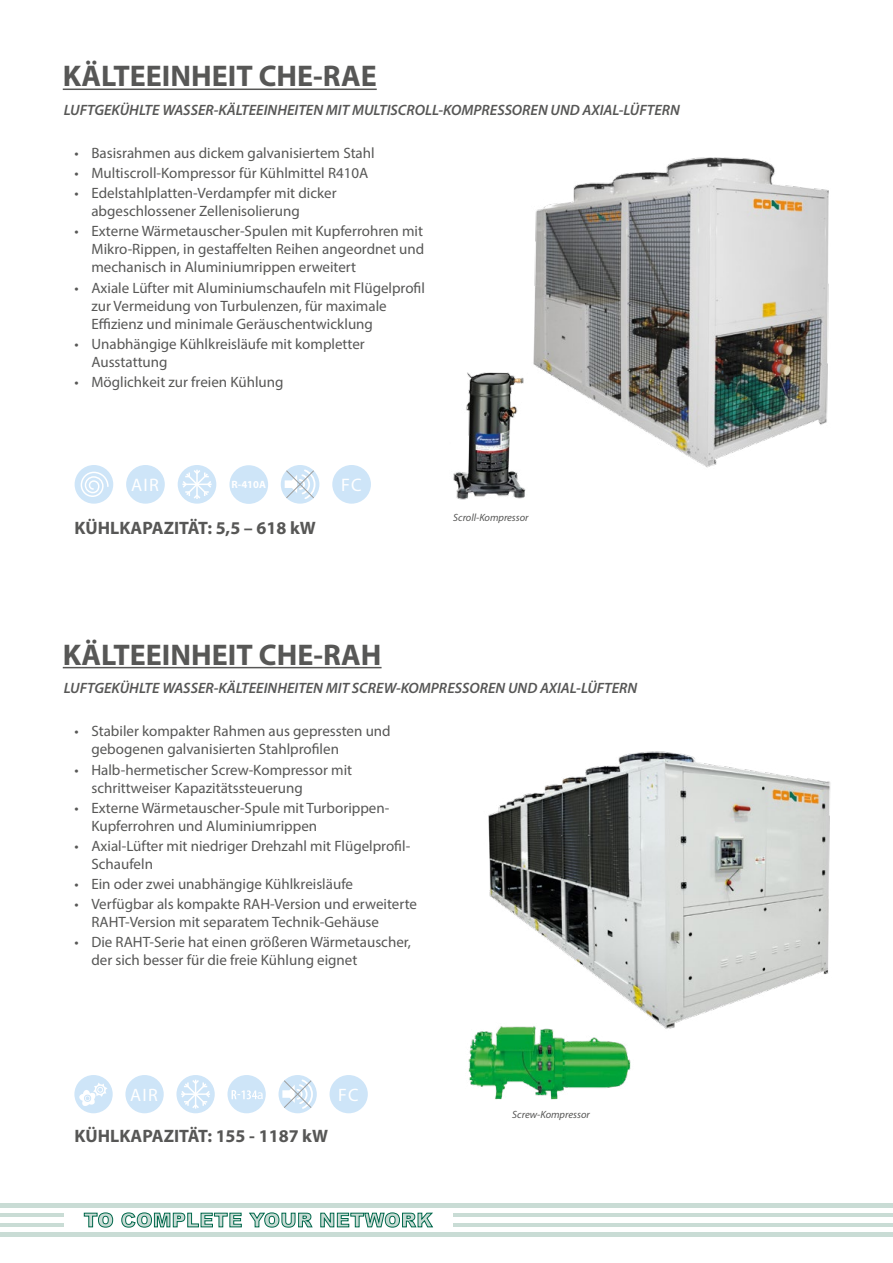
<style>
.page{position:relative;width:893px;height:1263px;background:#fff}
.page>*{position:absolute;margin:0;border:0;box-sizing:border-box;transform-origin:0 0}
.t1{font:700 30px "Myriad Pro";color:#575756}
.t2{font:600 condensed 18.15px "Myriad Pro";color:#fff}
.t3{font:700 18px "Myriad Pro";color:#575756}
.t4{font:600 condensed 18px "Myriad Pro";color:#fff}
.t5{font:15px/18px "Myriad Pro";color:#575756}
.t6{font:italic 600 15px "Myriad Pro";color:#575756}
.t7{font:600 condensed 13.5px "Myriad Pro";color:#fff}
.t8{font:700 10.65px "Myriad Pro";color:#fff}
.t9{font:italic 10.5px "Myriad Pro";letter-spacing:-.005em;color:#575756}
</style>
<div class="page">
<div style="left:0;top:1203px;width:893px;height:5px;background:#c9dcd5"></div>
<div style="left:0;top:1232px;width:893px;height:5px;background:#c9dcd5"></div>
<hr style="left:454px;top:1213px;width:439px;height:4px;background:#c9dcd5">
<hr style="left:454px;top:1223px;width:439px;height:3px;background:#c9dcd5">
<svg style="left:84px;top:1212px;width:349px;height:16px"></svg>
<hr style="left:0;top:1213px;width:64px;height:4px;background:#c9dcd5">
<hr style="left:0;top:1223px;width:64px;height:3px;background:#c9dcd5">
<hr style="left:63px;top:89px;width:314px;height:1px;background:#575756">
<hr style="left:63px;top:667px;width:319px;height:1px;background:#575756">
<img style="left:533px;top:157px;width:296px;height:311px">
<img style="left:488px;top:751px;width:343px;height:278px">
<img style="left:453px;top:372px;width:73px;height:128px">
<img style="left:468px;top:975px;width:166px;height:124px">
<div style="left:126px;top:465px;width:39px;height:39px;background:#cee5f8;border-radius:50%"></div>
<div style="left:75px;top:465px;width:38px;height:39px;background:#cee5f8;border-radius:50%"></div>
<svg style="left:80px;top:471px;width:29px;height:26px"></svg>
<div style="left:178px;top:465px;width:38px;height:39px;background:#cee5f8;border-radius:50%"></div>
<svg style="left:181px;top:469px;width:32px;height:30px"></svg>
<div style="left:229px;top:465px;width:39px;height:39px;background:#cee5f8;border-radius:50%"></div>
<div style="left:281px;top:465px;width:38px;height:39px;background:#cee5f8;border-radius:50%"></div>
<svg style="left:285px;top:468px;width:31px;height:33px"></svg>
<div style="left:332px;top:465px;width:39px;height:39px;background:#cee5f8;border-radius:50%"></div>
<div style="left:125px;top:1075px;width:39px;height:38px;background:#cee5f8;border-radius:50%"></div>
<div style="left:176px;top:1075px;width:39px;height:38px;background:#cee5f8;border-radius:50%"></div>
<svg style="left:180px;top:1078px;width:31px;height:32px"></svg>
<div style="left:279px;top:1075px;width:38px;height:38px;background:#cee5f8;border-radius:50%"></div>
<svg style="left:282px;top:1078px;width:32px;height:32px"></svg>
<div style="left:330px;top:1075px;width:38px;height:38px;background:#cee5f8;border-radius:50%"></div>
<div style="left:74px;top:1075px;width:39px;height:38px;background:#cee5f8;border-radius:50%"></div>
<svg style="left:79px;top:1083px;width:28px;height:23px"></svg>
<div style="left:227px;top:1075px;width:39px;height:38px;background:#cee5f8;border-radius:50%"></div>
<svg style="left:232px;top:1090px;width:25px;height:9px"></svg>
<h1 class="t1" style="left:63px;top:57px;width:315px">KÄLTEEINHEIT CHE-RAE</h1>
<p class="t6" style="left:64px;top:100px;width:618px">LUFTGEKÜHLTE WASSER-KÄLTEEINHEITEN MIT MULTISCROLL-KOMPRESSOREN UND AXIAL-LÜFTERN</p>
<p class="t5" style="left:74px;top:144px;width:302px">• Basisrahmen aus dickem galvanisiertem Stahl</p>
<p class="t5" style="left:74px;top:164px;width:295px">• Multiscroll-Kompressor für Kühlmittel R410A</p>
<p class="t5" style="left:91px;top:184px;width:247px;text-indent:-17px">• Edelstahlplatten-Verdampfer mit dicker abgeschlossener Zellenisolierung</p>
<p class="t5" style="left:91px;top:222px;width:334px;text-align:justify;text-indent:-17px">• Externe Wärmetauscher-Spulen mit Kupferrohren mit Mikro-Rippen, in gestaffelten Reihen angeordnet und mechanisch in Aluminiumrippen erweitert</p>
<p class="t5" style="left:91px;top:278px;width:335px;text-indent:-17px">• Axiale Lüfter mit Aluminiumschaufeln mit Flügelprofil zur Vermeidung von Turbulenzen, für maximale<br>Effizienz und minimale Geräuschentwicklung</p>
<p class="t5" style="left:91px;top:334px;width:275px;text-indent:-17px">• Unabhängige Kühlkreisläufe mit kompletter<br>Ausstattung</p>
<p class="t5" style="left:74px;top:372px;width:211px">• Möglichkeit zur freien Kühlung</p>
<p class="t2" style="left:131px;top:474px;width:29px">AIR</p>
<p class="t8" style="left:232px;top:477px;width:36px">R-410A</p>
<p class="t2" style="left:341px;top:474px;width:22px">FC</p>
<p class="t3" style="left:74px;top:516px;width:243px">KÜHLKAPAZITÄT: 5,5 – 618 kW</p>
<h1 class="t1" style="left:63px;top:635px;width:320px">KÄLTEEINHEIT CHE-RAH</h1>
<p class="t9" style="left:453px;top:511px;width:77px">Scroll-Kompressor</p>
<p class="t6" style="left:64px;top:679px;width:575px">LUFTGEKÜHLTE WASSER-KÄLTEEINHEITEN MIT SCREW-KOMPRESSOREN UND AXIAL-LÜFTERN</p>
<p class="t5" style="left:91px;top:722px;width:301px;text-indent:-17px">• Stabiler kompakter Rahmen aus gepressten und gebogenen galvanisierten Stahlprofilen</p>
<p class="t5" style="left:91px;top:760px;width:262px;text-indent:-17px">• Halb-hermetischer Screw-Kompressor mit schrittweiser Kapazitätssteuerung</p>
<p class="t5" style="left:91px;top:798px;width:299px;text-indent:-17px">• Externe Wärmetauscher-Spule mit Turborippen-<br>Kupferrohren und Aluminiumrippen</p>
<p class="t5" style="left:91px;top:836px;width:320px;text-indent:-17px">• Axial-Lüfter mit niedriger Drehzahl mit Flügelprofil-<br>Schaufeln</p>
<p class="t5" style="left:74px;top:875px;width:280px">• Ein oder zwei unabhängige Kühlkreisläufe</p>
<p class="t5" style="left:91px;top:895px;width:327px;text-indent:-17px">• Verfügbar als kompakte RAH-Version und erweiterte<br>RAHT-Version mit separatem Technik-Gehäuse</p>
<p class="t5" style="left:91px;top:933px;width:321px;text-indent:-17px">• Die RAHT-Serie hat einen größeren Wärmetauscher, der sich besser für die freie Kühlung eignet</p>
<p class="t4" style="left:130px;top:1084px;width:29px">AIR</p>
<p class="t7" style="left:257px;top:1086px;width:8px">a</p>
<p class="t4" style="left:338px;top:1084px;width:22px">FC</p>
<p class="t3" style="left:74px;top:1125px;width:255px">KÜHLKAPAZITÄT: 155 - 1187 kW</p>
<p class="t9" style="left:512px;top:1108px;width:79px">Screw-Kompressor</p>
</div>
